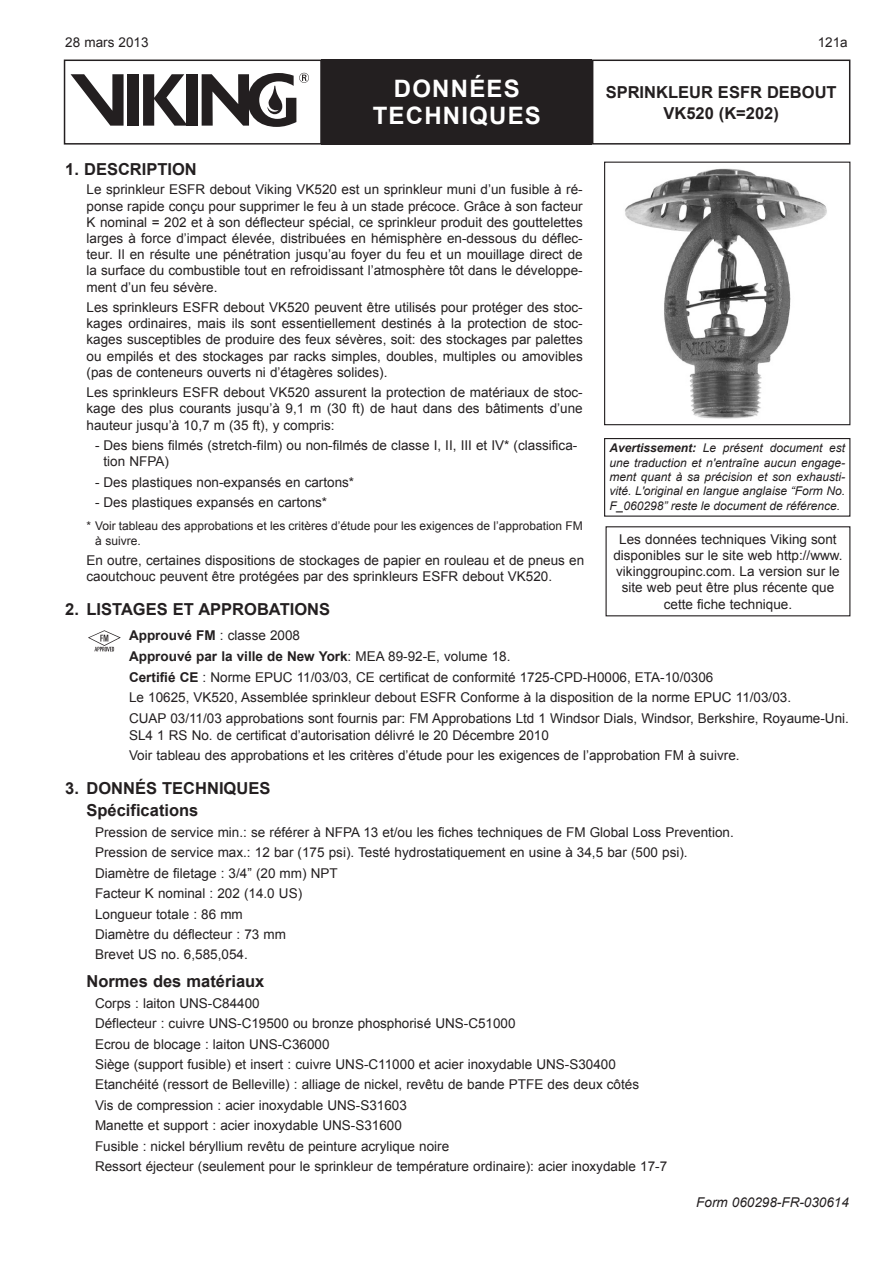
<style>
.page{position:relative;width:893px;height:1263px;background:#fff}
.page>*{position:absolute;margin:0;border:0;box-sizing:border-box;transform-origin:0 0}
.t1{font:700 24px/27px "Arial";letter-spacing:.05em;color:#fff;text-align:center}
.heading_1{font:700 16.5px/21px "Arial";color:#231f20;text-align:center}
.heading_2{font:700 16.5px "Arial";color:#231f20}
.body{font:13.5px/16.2px "Arial";color:#231f20;text-align:justify}
.List_Bullet{font:13.5px/16.2px "Arial";color:#231f20}
.body-2{font:700 13.5px "Arial";color:#231f20}
.t2{font:italic 13.5px "Arial";color:#231f20}
.t3{font:italic 12px/14.4px "Arial";color:#231f20;text-align:justify}
.note_col{font:12px/14.4px "Arial";color:#231f20}
.s1{font-weight:700}
.s2{font-weight:400}
</style>
<div class="page">
<div style="left:592px;top:60px;width:258px;height:85px;border:2px solid #231f20"></div>
<div style="left:322px;top:60px;width:270px;height:85px;background:#231f20"></div>
<div style="left:186px;top:74px;width:11px;height:52px;background:#231f20"></div>
<div style="left:128px;top:74px;width:11px;height:52px;background:#231f20"></div>
<svg style="left:143px;top:74px;width:43px;height:52px"></svg>
<svg style="left:71px;top:74px;width:53px;height:52px"></svg>
<svg style="left:202px;top:73px;width:107px;height:54px"></svg>
<div style="left:64px;top:60px;width:258px;height:85px;border:2px solid #231f20"></div>
<div style="left:605px;top:526px;width:245px;height:90px;border:1px solid #231f20"></div>
<div style="left:604px;top:438px;width:246px;height:79px;border:1px solid #231f20"></div>
<img style="left:625px;top:168px;width:202px;height:251px">
<div style="left:604px;top:162px;width:246px;height:263px;border:1px solid #231f20"></div>
<svg style="left:88px;top:630px;width:33px;height:21px"></svg>
<p class="body" style="left:65px;top:34px;width:85px">28 mars 2013</p>
<p class="body" style="left:818px;top:34px;width:32px">121a</p>
<h1 class="t1" style="left:373px;top:76px;width:170px">DONNÉES<br>TECHNIQUES</h1>
<p class="heading_1" style="left:606px;top:82px;width:233px">SPRINKLEUR ESFR DEBOUT<br>VK520 (K=202)</p>
<p class="heading_1" style="left:65px;top:159px;width:133px">1. DESCRIPTION</p>
<p class="body" style="left:87px;top:182px;width:498px">Le sprinkleur ESFR debout Viking VK520 est un sprinkleur muni d’un fusible à ré&shy;ponse rapide conçu pour supprimer le feu à un stade précoce. Grâce à son facteur K nominal = 202 et à son déflecteur spécial, ce sprinkleur produit des gouttelettes larges à force d’impact élevée, distribuées en hémisphère en-dessous du déflec&shy;teur. Il en résulte une pénétration jusqu’au foyer du feu et un mouillage direct de la surface du combustible tout en refroidissant l’atmosphère tôt dans le développe&shy;ment d’un feu sévère.</p>
<p class="body" style="left:87px;top:299px;width:498px">Les sprinkleurs ESFR debout VK520 peuvent être utilisés pour protéger des stoc&shy;kages ordinaires, mais ils sont essentiellement destinés à la protection de stoc&shy;kages susceptibles de produire des feux sévères, soit: des stockages par palettes ou empilés et des stockages par racks simples, doubles, multiples ou amovibles (pas de conteneurs ouverts ni d’étagères solides).</p>
<p class="body" style="left:87px;top:384px;width:498px">Les sprinkleurs ESFR debout VK520 assurent la protection de matériaux de stoc&shy;kage des plus courants jusqu’à 9,1 m (30 ft) de haut dans des bâtiments d’une hauteur jusqu’à 10,7 m (35 ft), y compris:</p>
<p class="List_Bullet" style="left:104px;top:437px;width:475px;text-indent:-9px">- Des biens filmés (stretch-film) ou non-filmés de classe I, II, III et IV* (classifica&shy;tion NFPA)</p>
<p class="List_Bullet" style="left:95px;top:474px;width:261px">- Des plastiques non-expansés en cartons*</p>
<p class="List_Bullet" style="left:95px;top:494px;width:234px">- Des plastiques expansés en cartons*</p>
<p class="note_col" style="left:95px;top:519px;width:489px;text-indent:-9px">* Voir tableau des approbations et les critères d’étude pour les exigences de l’approbation FM à suivre.</p>
<p class="body" style="left:87px;top:552px;width:499px">En outre, certaines dispositions de stockages de papier en rouleau et de pneus en caoutchouc peuvent être protégées par des sprinkleurs ESFR debout VK520.</p>
<p class="heading_1" style="left:65px;top:599px;width:266px">2. LISTAGES ET APPROBATIONS</p>
<p class="body" style="left:129px;top:627px;width:173px"><span class="s1">Approuvé FM</span> : classe 2008</p>
<p class="body-2" style="left:129px;top:647px;width:383px">Approuvé par la ville de New York<span class="s2">: MEA 89-92-E, volume 18.</span></p>
<p class="body" style="left:129px;top:669px;width:586px"><span class="s1">Certifié CE</span> : Norme EPUC 11/03/03, CE certificat de conformité 1725-CPD-H0006, ETA-10/0306</p>
<p class="body" style="left:129px;top:690px;width:664px">Le 10625, VK520, Assemblée sprinkleur debout ESFR Conforme à la disposition de la norme EPUC 11/03/03.</p>
<p class="body" style="left:129px;top:710px;width:721px">CUAP 03/11/03 approbations sont fournis par: FM Approbations Ltd 1 Windsor Dials, Windsor, Berkshire, Royaume-Uni.<br>SL4 1 RS No. de certificat d’autorisation délivré le 20 Décembre 2010</p>
<p class="body" style="left:129px;top:748px;width:612px">Voir tableau des approbations et les critères d’étude pour les exigences de l’approbation FM à suivre.</p>
<p class="heading_1" style="left:65px;top:778px;width:207px">3. DONNÉS TECHNIQUES</p>
<p class="heading_2" style="left:87px;top:799px;width:113px">Spécifications</p>
<p class="List_Bullet" style="left:95px;top:824px;width:640px">Pression de service min.: se référer à NFPA 13 et/ou les fiches techniques de FM Global Loss Prevention.</p>
<p class="List_Bullet" style="left:95px;top:844px;width:594px">Pression de service max.: 12 bar (175 psi). Testé hydrostatiquement en usine à 34,5 bar (500 psi).</p>
<p class="List_Bullet" style="left:95px;top:865px;width:244px">Diamètre de filetage : 3/4” (20 mm) NPT</p>
<p class="List_Bullet" style="left:95px;top:885px;width:209px">Facteur K nominal : 202 (14.0 US)</p>
<p class="List_Bullet" style="left:95px;top:906px;width:149px">Longueur totale : 86 mm</p>
<p class="List_Bullet" style="left:95px;top:926px;width:192px">Diamètre du déflecteur : 73 mm</p>
<p class="List_Bullet" style="left:95px;top:947px;width:154px">Brevet US no. 6,585,054.</p>
<p class="heading_2" style="left:87px;top:970px;width:179px">Normes des matériaux</p>
<p class="List_Bullet" style="left:95px;top:995px;width:166px">Corps : laiton UNS-C84400</p>
<p class="List_Bullet" style="left:95px;top:1015px;width:422px">Déflecteur : cuivre UNS-C19500 ou bronze phosphorisé UNS-C51000</p>
<p class="List_Bullet" style="left:95px;top:1036px;width:236px">Ecrou de blocage : laiton UNS-C36000</p>
<p class="List_Bullet" style="left:95px;top:1056px;width:522px">Siège (support fusible) et insert : cuivre UNS-C11000 et acier inoxydable UNS-S30400</p>
<p class="List_Bullet" style="left:95px;top:1077px;width:546px">Etanchéité (ressort de Belleville) : alliage de nickel, revêtu de bande PTFE des deux côtés</p>
<p class="List_Bullet" style="left:95px;top:1097px;width:313px">Vis de compression : acier inoxydable UNS-S31603</p>
<p class="List_Bullet" style="left:95px;top:1118px;width:308px">Manette et support : acier inoxydable UNS-S31600</p>
<p class="List_Bullet" style="left:95px;top:1138px;width:356px">Fusible : nickel béryllium revêtu de peinture acrylique noire</p>
<p class="List_Bullet" style="left:95px;top:1158px;width:574px">Ressort éjecteur (seulement pour le sprinkleur de température ordinaire): acier inoxydable 17-7</p>
<p class="t3" style="left:609px;top:441px;width:237px"><span class="s1">Avertissement:</span> Le présent document est une traduction et n'entraîne aucun engage&shy;ment quant à sa précision et son exhausti&shy;vité. L'original en langue anglaise “Form No.<br>F_060298” reste le document de référence.</p>
<p class="body" style="left:613px;top:531px;width:231px;text-align:center">Les données techniques Viking sont disponibles sur le site web http://www. vikinggroupinc.com. La version sur le site web peut être plus récente que cette fiche technique.</p>
<p class="t2" style="left:696px;top:1194px;width:154px">Form 060298-FR-030614</p>
</div>
